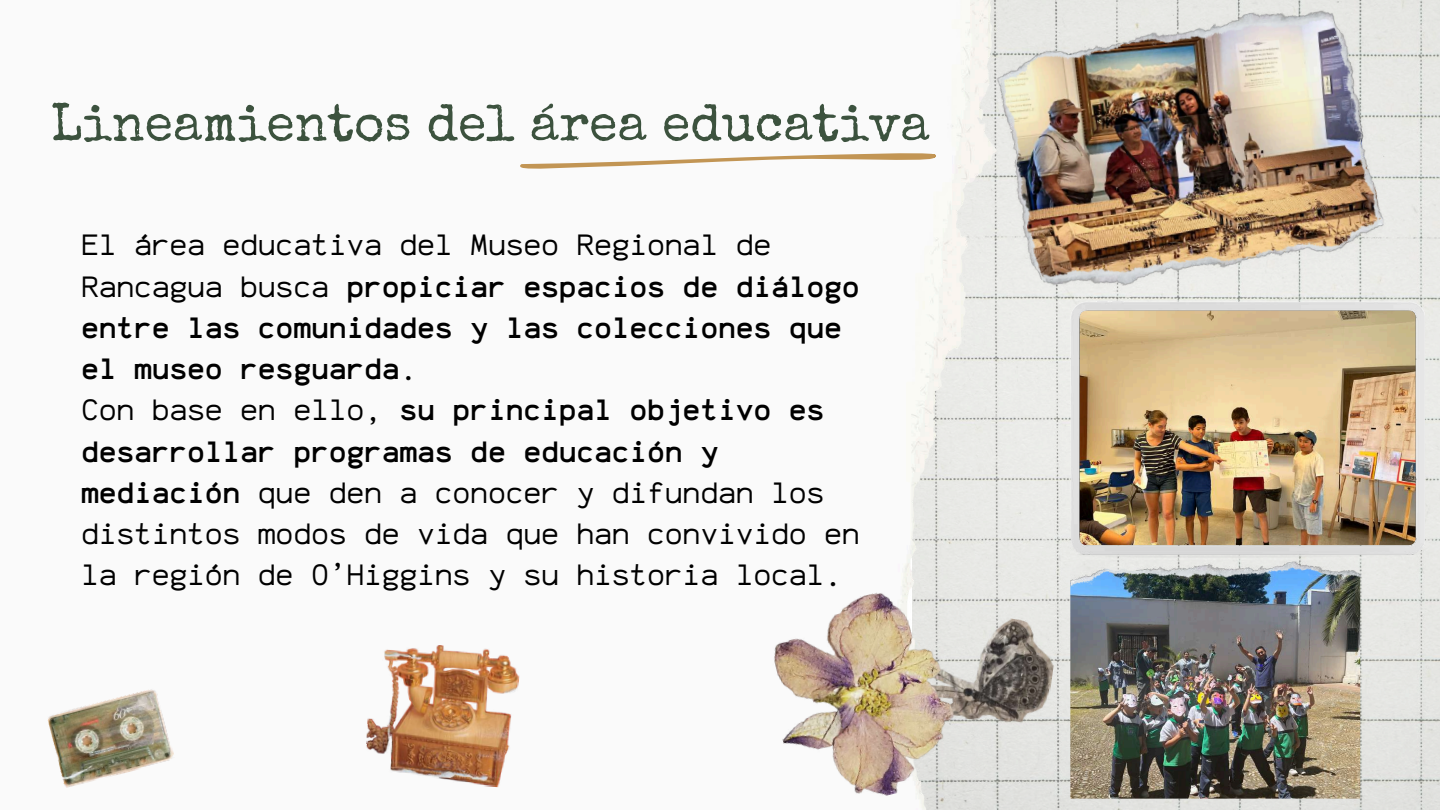
<style>
.page{position:relative;width:1440px;height:810px;background:#fff}
.page>*{position:absolute;margin:0;border:0;box-sizing:border-box;transform-origin:0 0}
.t1{font:52px "Special Elite";color:#3c523e}
.t2{font:30px/41.2px "Anka Coder b";letter-spacing:-.01em;color:#000}
.t3{font:30px/41.2px "Anka Coder r";letter-spacing:-.01em;color:#000}
.s1{font-family:"Anka Coder r"}
.s2{font-family:"Anka Coder b"}
</style>
<div class="page">
<img style="left:1019px;top:0;width:421px;height:810px">
<img style="left:902px;top:0;width:117px;height:810px">
<img style="left:47px;top:689px;width:127px;height:99px">
<img style="left:366px;top:645px;width:154px;height:143px">
<img style="left:969px;top:609px;width:90px;height:120px">
<img style="left:774px;top:582px;width:195px;height:228px">
<svg style="left:520px;top:153px;width:416px;height:16px"></svg>
<img style="left:992px;top:0;width:397px;height:298px">
<img style="left:1070px;top:586px;width:290px;height:213px">
<img style="left:1070px;top:560px;width:290px;height:26px">
<img style="left:1070px;top:301px;width:354px;height:256px">
<h1 class="t1" style="left:51px;top:103px;width:880px">Lineamientos del área educativa</h1>
<p class="t3" style="left:81px;top:226px;width:692px">El área educativa del Museo Regional de</p>
<p class="t2" style="left:81px;top:267px;width:780px"><span class="s1">Rancagua busca</span> propiciar espacios de diálogo entre las comunidades y las colecciones que el museo resguarda<span class="s1">.<br>Con base en ello,</span> su principal objetivo es desarrollar programas de educación y</p>
<p class="t3" style="left:81px;top:474px;width:780px"><span class="s2">mediación</span> que den a conocer y difundan los distintos modos de vida que han convivido en la región de O’Higgins y su historia local.</p>
</div>
